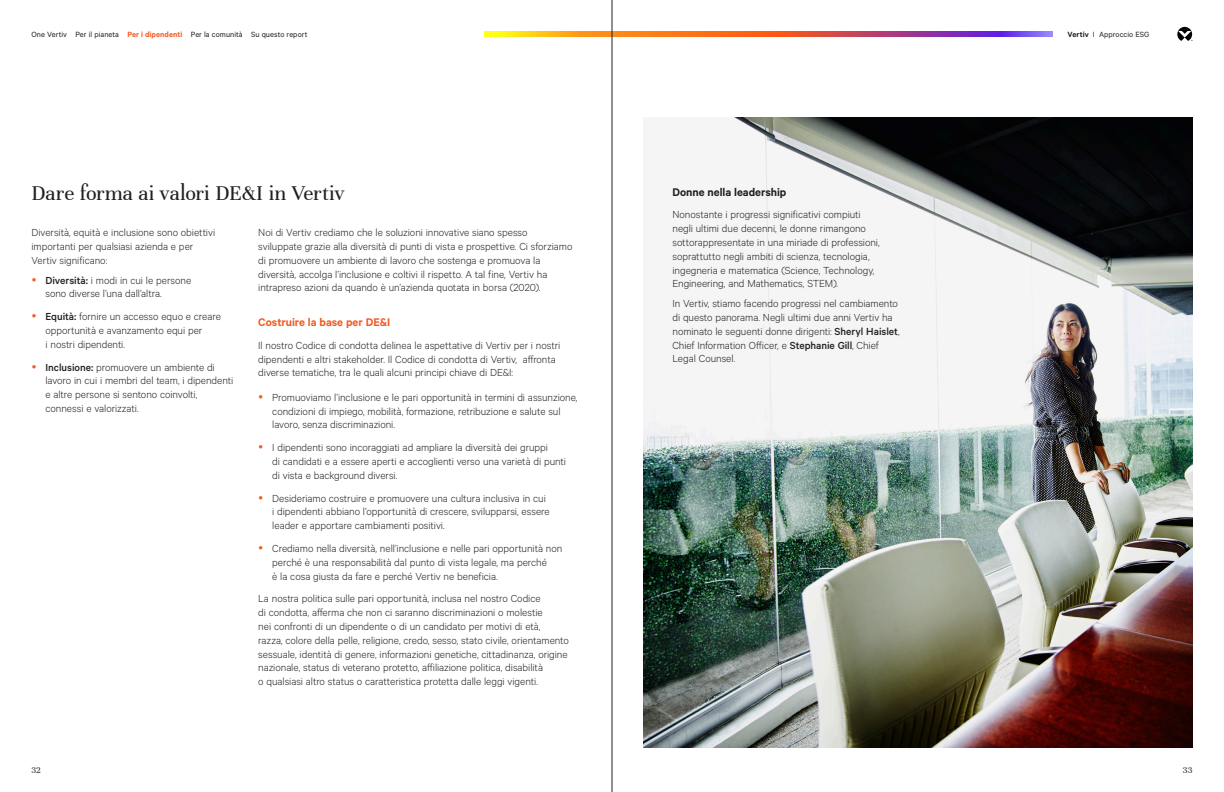
<style>
.page{position:relative;width:1224px;height:792px;background:#fff}
.page>*{position:absolute;margin:0;border:0;box-sizing:border-box;transform-origin:0 0}
.Vertiv_Main_Section{font:22.5px "Unna";color:#231f20}
.Vertiv_Heading_Orang{font:600 12.5px "Calibre";letter-spacing:-.005em;color:#f15b24}
.Vertiv_Heading_Black{font:600 12.5px "Calibre";color:#231f20}
.Vertiv_Body_Text{font:300 11.5px/13.8px "Calibre";letter-spacing:-.005em;color:#231f20}
.t1{font:9.5px "Unna";color:#231f20}
.Vertiv_Body_Text-2{font:8.5px "Calibre";letter-spacing:.01em;color:#231f20}
.s1{font-weight:600;color:#f15b24}
.s2{font-weight:500}
.s3{font-weight:600}
</style>
<div class="page">
<svg style="left:1177px;top:27px;width:15px;height:14px"></svg>
<svg style="left:485px;top:32px;width:568px;height:5px;background:#d36b51"></svg>
<hr style="left:612px;top:0;width:1px;height:792px;background:#231f20">
<img style="left:644px;top:117px;width:548px;height:631px">
<p class="Vertiv_Body_Text-2" style="left:32px;top:29px;width:277px">One Vertiv Per il pianeta <span class="s1">Per i dipendenti</span> Per la comunità Su questo report</p>
<p class="Vertiv_Main_Section" style="left:32px;top:181px;width:315px">Dare forma ai valori DE&amp;I in Vertiv</p>
<p class="Vertiv_Body_Text" style="left:258px;top:225px;width:316px">Noi di Vertiv crediamo che le soluzioni innovative siano spesso sviluppate grazie alla diversità di punti di vista e prospettive. Ci sforziamo di promuovere un ambiente di lavoro che sostenga e promuova la diversità, accolga l’inclusione e coltivi il rispetto. A tal fine, Vertiv ha intrapreso azioni da quando è un’azienda quotata in borsa (2020).</p>
<p class="Vertiv_Heading_Orang" style="left:258px;top:315px;width:134px">Costruire la base per DE&amp;I</p>
<p class="Vertiv_Body_Text" style="left:258px;top:338px;width:304px">Il nostro Codice di condotta delinea le aspettative di Vertiv per i nostri dipendenti e altri stakeholder. Il Codice di condotta di Vertiv, affronta diverse tematiche, tra le quali alcuni principi chiave di DE&amp;I:</p>
<p class="Vertiv_Body_Text" style="left:272px;top:390px;width:307px">Promuoviamo l’inclusione e le pari opportunità in termini di assunzione, condizioni di impiego, mobilità, formazione, retribuzione e salute sul lavoro, senza discriminazioni.</p>
<p class="Vertiv_Body_Text" style="left:272px;top:440px;width:295px">I dipendenti sono incoraggiati ad ampliare la diversità dei gruppi<br>di candidati e a essere aperti e accoglienti verso una varietà di punti di vista e background diversi.</p>
<p class="Vertiv_Body_Text" style="left:272px;top:491px;width:279px">Desideriamo costruire e promuovere una cultura inclusiva in cui i dipendenti abbiano l’opportunità di crescere, svilupparsi, essere leader e apportare cambiamenti positivi.</p>
<p class="Vertiv_Body_Text" style="left:272px;top:541px;width:292px">Crediamo nella diversità, nell’inclusione e nelle pari opportunità non perché è una responsabilità dal punto di vista legale, ma perché<br>è la cosa giusta da fare e perché Vertiv ne beneficia.</p>
<p class="Vertiv_Body_Text" style="left:258px;top:591px;width:312px">La nostra politica sulle pari opportunità, inclusa nel nostro Codice<br>di condotta, afferma che non ci saranno discriminazioni o molestie<br>nei confronti di un dipendente o di un candidato per motivi di età,<br>razza, colore della pelle, religione, credo, sesso, stato civile, orientamento sessuale, identità di genere, informazioni genetiche, cittadinanza, origine nazionale, status di veterano protetto, affiliazione politica, disabilità<br>o qualsiasi altro status o caratteristica protetta dalle leggi vigenti.</p>
<p class="Vertiv_Body_Text" style="left:32px;top:225px;width:185px">Diversità, equità e inclusione sono obiettivi importanti per qualsiasi azienda e per<br>Vertiv significano:</p>
<p class="Vertiv_Body_Text" style="left:46px;top:273px;width:147px"><span class="s2">Diversità:</span> i modi in cui le persone sono diverse l’una dall’altra.</p>
<p class="Vertiv_Body_Text" style="left:46px;top:309px;width:177px"><span class="s2">Equità:</span> fornire un accesso equo e creare opportunità e avanzamento equi per<br>i nostri dipendenti.</p>
<p class="Vertiv_Body_Text" style="left:46px;top:360px;width:189px"><span class="s2">Inclusione:</span> promuovere un ambiente di lavoro in cui i membri del team, i dipendenti e altre persone si sentono coinvolti, connessi e valorizzati.</p>
<p class="Vertiv_Heading_Black" style="left:672px;top:184px;width:115px">Donne nella leadership</p>
<p class="Vertiv_Body_Text" style="left:672px;top:207px;width:209px">Nonostante i progressi significativi compiuti negli ultimi due decenni, le donne rimangono sottorappresentate in una miriade di professioni, soprattutto negli ambiti di scienza, tecnologia, ingegneria e matematica (Science, Technology, Engineering, and Mathematics, STEM).</p>
<p class="Vertiv_Body_Text" style="left:672px;top:296px;width:229px">In Vertiv, stiamo facendo progressi nel cambiamento di questo panorama. Negli ultimi due anni Vertiv ha nominato le seguenti donne dirigenti: <span class="s2">Sheryl Haislet</span>, Chief Information Officer, e <span class="s2">Stephanie Gill</span>, Chief Legal Counsel.</p>
<p class="Vertiv_Body_Text-2" style="left:1068px;top:29px;width:83px"><span class="s3">Vertiv</span> I Approccio ESG</p>
<p class="t1" style="left:32px;top:765px;width:11px">32</p>
<p class="t1" style="left:1183px;top:765px;width:11px">33</p>
</div>
